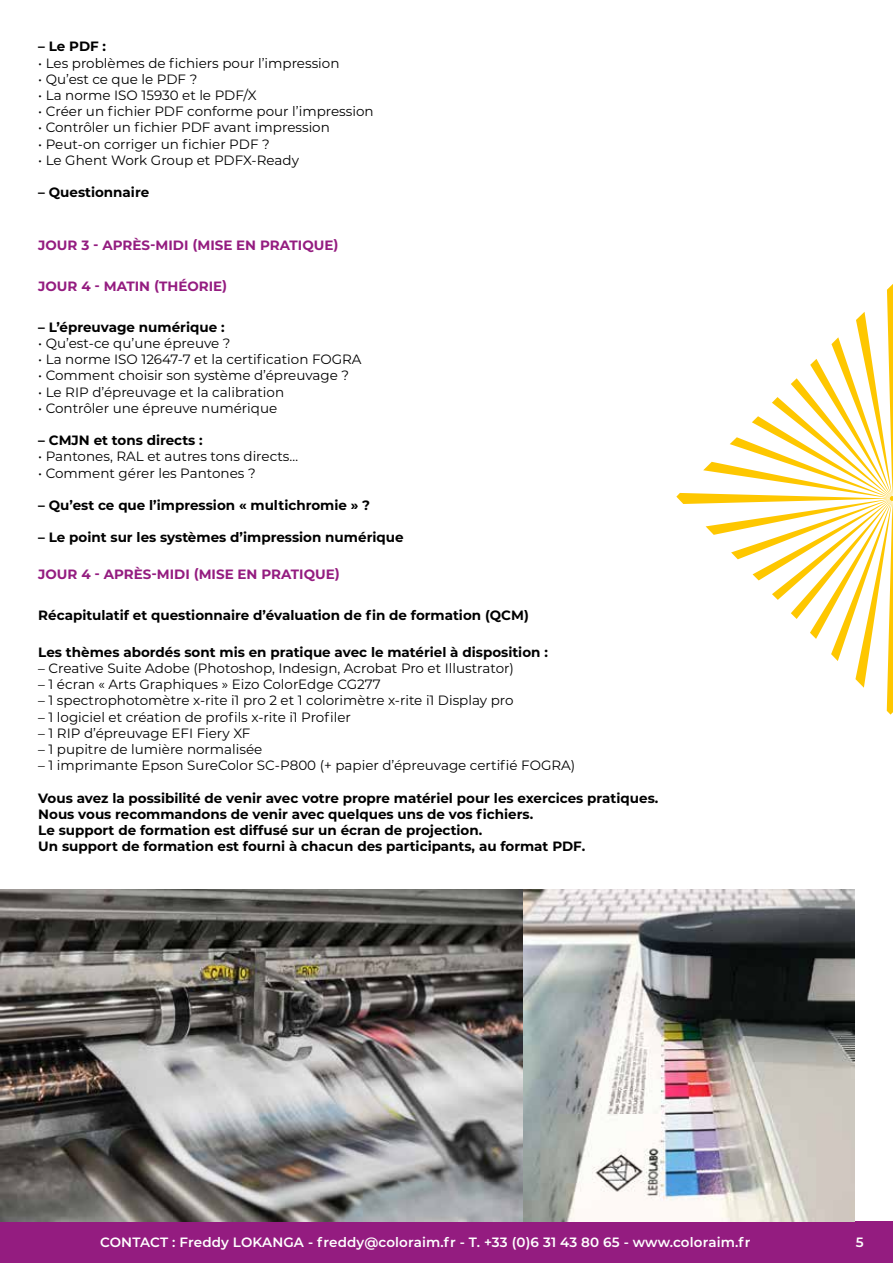
<style>
.page{position:relative;width:893px;height:1263px;background:#fff}
.page>*{position:absolute;margin:0;border:0;box-sizing:border-box;transform-origin:0 0}
.t1{font:13.5px "Montserrat";color:#000}
.t2{font:700 13.5px/16.2px "Montserrat";color:#000}
.t3{font:700 13.5px "Montserrat";color:#941c80}
.t4{font:600 13.5px "Montserrat";letter-spacing:.01em;color:#fff}
.t5{font:600 13.5px "Montserrat";color:#fefefe}
</style>
<div class="page">
<svg style="left:676px;top:284px;width:217px;height:431px"></svg>
<div style="left:0;top:1221px;width:893px;height:42px;background:#941c80"></div>
<img style="left:0;top:890px;width:855px;height:331px">
<p class="t2" style="left:38px;top:38px;width:69px">– Le PDF :</p>
<p class="t1" style="left:38px;top:53px;width:303px">• Les problèmes de fichiers pour l’impression</p>
<p class="t1" style="left:38px;top:70px;width:161px">• Qu’est ce que le PDF ?</p>
<p class="t1" style="left:38px;top:86px;width:220px">• La norme ISO 15930 et le PDF/X</p>
<p class="t1" style="left:38px;top:102px;width:337px">• Créer un fichier PDF conforme pour l’impression</p>
<p class="t1" style="left:38px;top:118px;width:293px">• Contrôler un fichier PDF avant impression</p>
<p class="t1" style="left:38px;top:134px;width:233px">• Peut-on corriger un fichier PDF ?</p>
<p class="t1" style="left:38px;top:151px;width:262px">• Le Ghent Work Group et PDFX-Ready</p>
<p class="t2" style="left:38px;top:184px;width:112px">– Questionnaire</p>
<p class="t3" style="left:38px;top:235px;width:302px">JOUR 3 - APRÈS-MIDI (MISE EN PRATIQUE)</p>
<p class="t3" style="left:38px;top:276px;width:191px">JOUR 4 - MATIN (THÉORIE)</p>
<p class="t2" style="left:38px;top:318px;width:188px">– L’épreuvage numérique :</p>
<p class="t1" style="left:38px;top:334px;width:194px">• Qu’est-ce qu’une épreuve ?</p>
<p class="t1" style="left:38px;top:350px;width:325px">• La norme ISO 12647-7 et la certification FOGRA</p>
<p class="t1" style="left:38px;top:366px;width:312px">• Comment choisir son système d’épreuvage ?</p>
<p class="t1" style="left:38px;top:383px;width:247px">• Le RIP d’épreuvage et la calibration</p>
<p class="t1" style="left:38px;top:399px;width:241px">• Contrôler une épreuve numérique</p>
<p class="t2" style="left:38px;top:432px;width:166px">– CMJN et tons directs :</p>
<p class="t1" style="left:38px;top:447px;width:261px">• Pantones, RAL et autres tons directs…</p>
<p class="t1" style="left:38px;top:464px;width:219px">• Comment gérer les Pantones ?</p>
<p class="t2" style="left:38px;top:496px;width:333px">– Qu’est ce que l’impression « multichromie » ?</p>
<p class="t2" style="left:38px;top:529px;width:367px">– Le point sur les systèmes d’impression numérique</p>
<p class="t3" style="left:38px;top:565px;width:303px">JOUR 4 - APRÈS-MIDI (MISE EN PRATIQUE)</p>
<p class="t2" style="left:38px;top:606px;width:492px">Récapitulatif et questionnaire d’évaluation de fin de formation (QCM)</p>
<p class="t2" style="left:38px;top:643px;width:511px">Les thèmes abordés sont mis en pratique avec le matériel à disposition :</p>
<p class="t1" style="left:38px;top:659px;width:477px">– Creative Suite Adobe (Photoshop, Indesign, Acrobat Pro et Illustrator)</p>
<p class="t1" style="left:38px;top:675px;width:344px">– 1 écran « Arts Graphiques » Eizo ColorEdge CG277</p>
<p class="t1" style="left:38px;top:691px;width:477px">– 1 spectrophotomètre x-rite i1 pro 2 et 1 colorimètre x-rite i1 Display pro</p>
<p class="t1" style="left:38px;top:707px;width:314px">– 1 logiciel et création de profils x-rite i1 Profiler</p>
<p class="t1" style="left:38px;top:724px;width:214px">– 1 RIP d’épreuvage EFI Fiery XF</p>
<p class="t1" style="left:38px;top:740px;width:226px">– 1 pupitre de lumière normalisée</p>
<p class="t1" style="left:38px;top:756px;width:539px">– 1 imprimante Epson SureColor SC-P800 (+ papier d’épreuvage certifié FOGRA)</p>
<p class="t2" style="left:38px;top:789px;width:622px">Vous avez la possibilité de venir avec votre propre matériel pour les exercices pratiques.<br>Nous vous recommandons de venir avec quelques uns de vos fichiers.<br>Le support de formation est diffusé sur un écran de projection.<br>Un support de formation est fourni à chacun des participants, au format PDF.</p>
<p class="t4" style="left:100px;top:1233px;width:652px">CONTACT : Freddy LOKANGA - freddy@coloraim.fr - T. +33 (0)6 31 43 80 65 - www.coloraim.fr</p>
<p class="t5" style="left:856px;top:1233px;width:9px">5</p>
</div>
